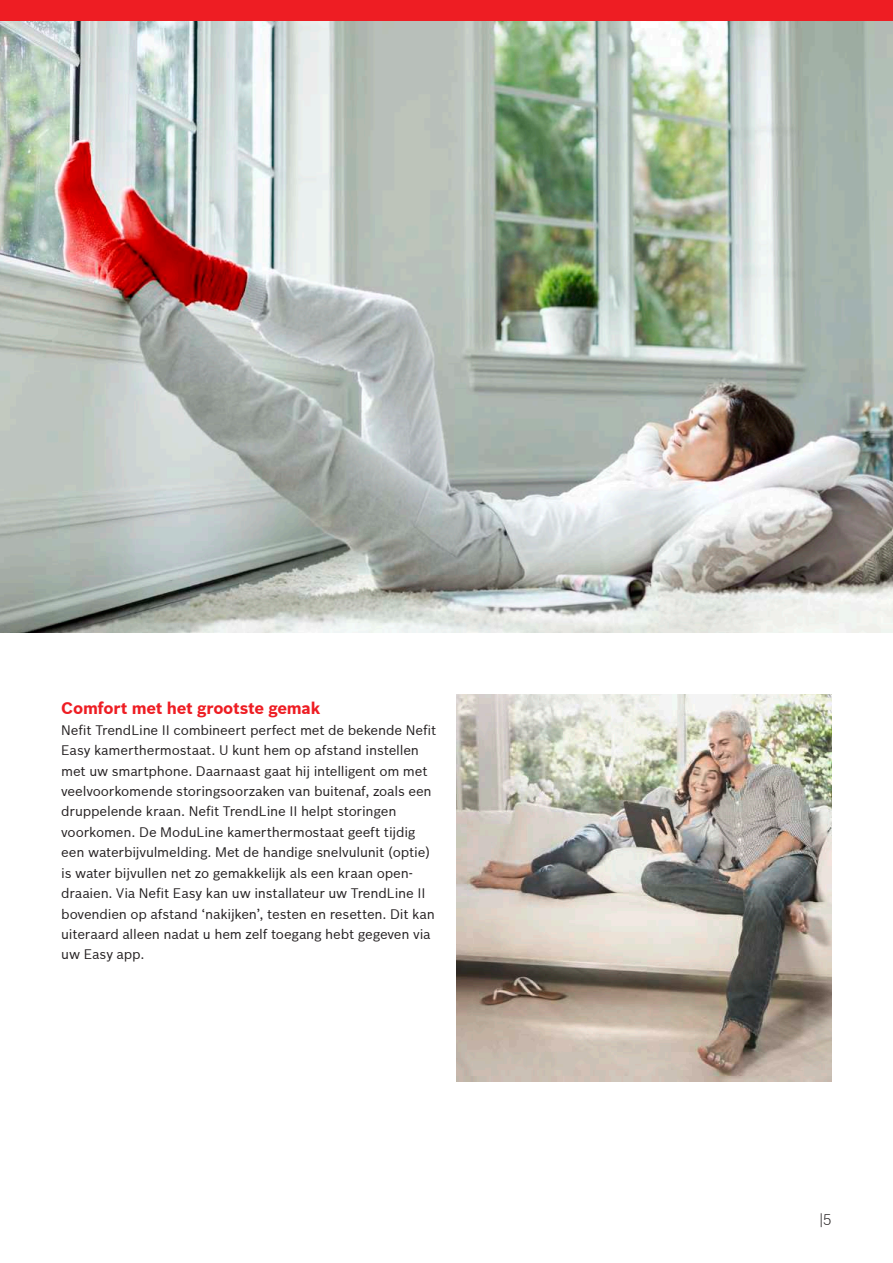
<style>
.page{position:relative;width:893px;height:1263px;background:#fff}
.page>*{position:absolute;margin:0;border:0;box-sizing:border-box;transform-origin:0 0}
.t1{font:700 16.5px "Bosch Sans";letter-spacing:-.015em;color:#ee1d23}
.t2{font:300 15px "Bosch Sans";color:#231f20}
.t3{font:13.5px/20.4px "Bosch Sans";letter-spacing:-.01em;color:#231f20}
</style>
<div class="page">
<img style="left:457px;top:694px;width:375px;height:388px">
<img style="left:0;top:20px;width:893px;height:613px">
<div style="left:0;top:0;width:893px;height:20px;background:#ee1d23"></div>
<p class="t1" style="left:61px;top:698px;width:261px">Comfort met het grootste gemak</p>
<p class="t3" style="left:61px;top:720px;width:377px">Nefit TrendLine II combineert perfect met de bekende Nefit Easy kamerthermostaat. U kunt hem op afstand instellen met uw smartphone. Daarnaast gaat hij intelligent om met veelvoorkomende storingsoorzaken van buitenaf, zoals een druppelende kraan. Nefit TrendLine II helpt storingen voorkomen. De ModuLine kamerthermostaat geeft tijdig een waterbijvulmelding. Met de handige snelvulunit (optie) is water bijvullen net zo gemakkelijk als een kraan open&shy;draaien. Via Nefit Easy kan uw installateur uw TrendLine II bovendien op afstand ‘nakijken’, testen en resetten. Dit kan uiteraard alleen nadat u hem zelf toegang hebt gegeven via uw Easy app.</p>
<p class="t2" style="left:819px;top:1210px;width:14px">|5</p>
</div>
